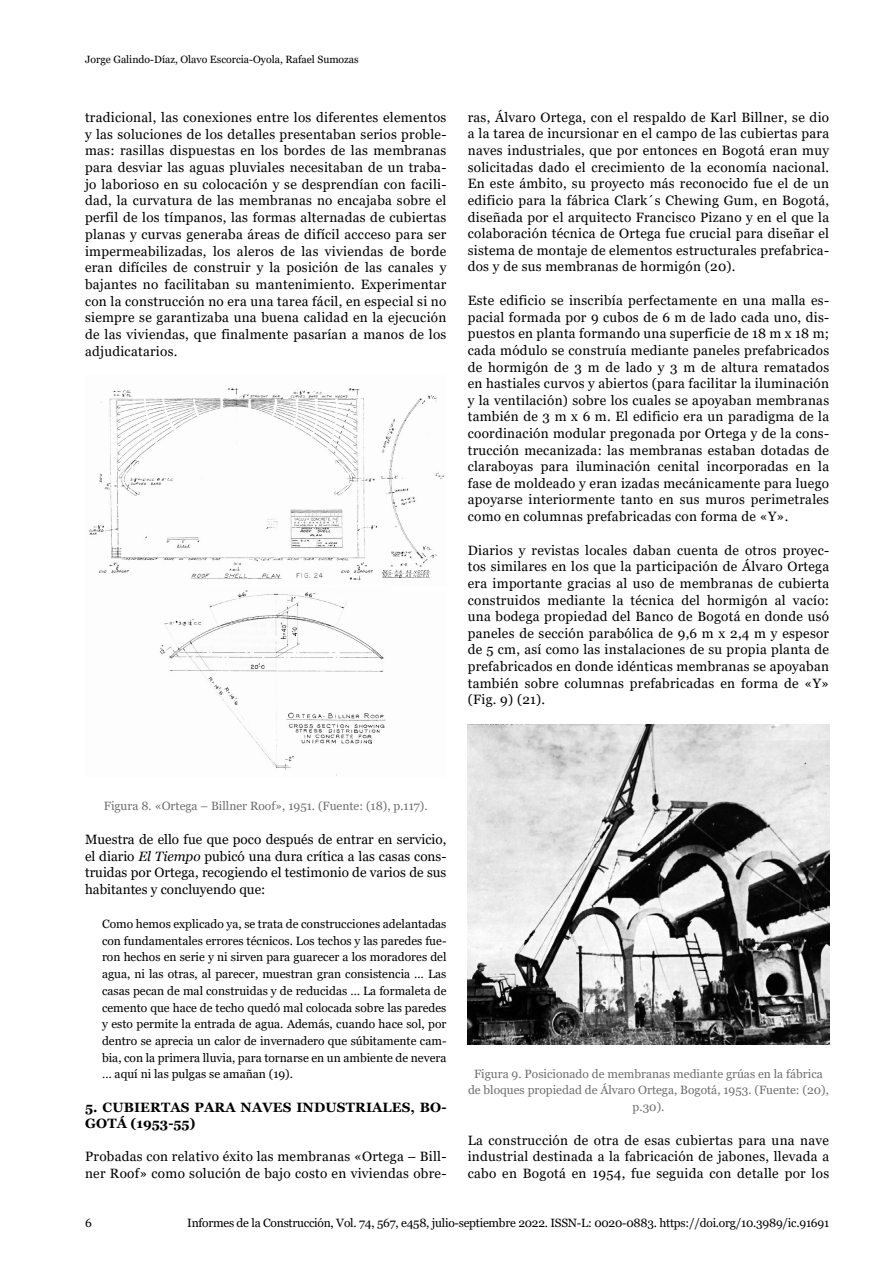
<style>
.page{position:relative;width:893px;height:1263px;background:#fff}
.page>*{position:absolute;margin:0;border:0;box-sizing:border-box;transform-origin:0 0}
.t1{font:13.5px/16.6px "Georgia";letter-spacing:.02em;color:#000;text-align:justify}
.t2{font:700 13.5px/16.5px "Georgia";letter-spacing:.01em;color:#000}
.t3{font:12px/16.6px "Georgia";letter-spacing:-.02em;color:#000;text-align:justify}
.t4{font:12px/16.6px "Georgia";color:#706f6f;text-align:center}
.t5{font:10.5px "Georgia";color:#000}
.s1{font-style:italic}
</style>
<div class="page">
<img style="left:89px;top:388px;width:356px;height:388px">
<img style="left:468px;top:724px;width:361px;height:320px">
<p class="t5" style="left:85px;top:53px;width:275px">Jorge Galindo-Díaz, Olavo Escorcia-Oyola, Rafael Sumozas</p>
<p class="t1" style="left:85px;top:109px;width:363px">tradicional, las conexiones entre los diferentes elementos y las soluciones de los detalles presentaban serios proble&shy;mas: rasillas dispuestas en los bordes de las membranas para desviar las aguas pluviales necesitaban de un traba&shy;jo laborioso en su colocación y se desprendían con facili&shy;dad, la curvatura de las membranas no encajaba sobre el perfil de los tímpanos, las formas alternadas de cubiertas planas y curvas generaba áreas de difícil accceso para ser impermeabilizadas, los aleros de las viviendas de borde eran difíciles de construir y la posición de las canales y bajantes no facilitaban su mantenimiento. Experimentar con la construcción no era una tarea fácil, en especial si no siempre se garantizaba una buena calidad en la ejecución de las viviendas, que finalmente pasarían a manos de los adjudicatarios.</p>
<p class="t1" style="left:468px;top:109px;width:363px">ras, Álvaro Ortega, con el respaldo de Karl Billner, se dio a la tarea de incursionar en el campo de las cubiertas para naves industriales, que por entonces en Bogotá eran muy solicitadas dado el crecimiento de la economía nacional.<br>En este ámbito, su proyecto más reconocido fue el de un edificio para la fábrica Clark´s Chewing Gum, en Bogotá, diseñada por el arquitecto Francisco Pizano y en el que la colaboración técnica de Ortega fue crucial para diseñar el sistema de montaje de elementos estructurales prefabrica&shy;dos y de sus membranas de hormigón (20).</p>
<p class="t1" style="left:468px;top:292px;width:363px">Este edificio se inscribía perfectamente en una malla es&shy;pacial formada por 9 cubos de 6 m de lado cada uno, dis&shy;puestos en planta formando una superficie de 18 m x 18 m; cada módulo se construía mediante paneles prefabricados de hormigón de 3 m de lado y 3 m de altura rematados en hastiales curvos y abiertos (para facilitar la iluminación y la ventilación) sobre los cuales se apoyaban membranas también de 3 m x 6 m. El edificio era un paradigma de la coordinación modular pregonada por Ortega y de la cons&shy;trucción mecanizada: las membranas estaban dotadas de claraboyas para iluminación cenital incorporadas en la fase de moldeado y eran izadas mecánicamente para luego apoyarse interiormente tanto en sus muros perimetrales como en columnas prefabricadas con forma de «Y».</p>
<p class="t1" style="left:468px;top:542px;width:363px">Diarios y revistas locales daban cuenta de otros proyec&shy;tos similares en los que la participación de Álvaro Ortega era importante gracias al uso de membranas de cubierta construidos mediante la técnica del hormigón al vacío: una bodega propiedad del Banco de Bogotá en donde usó paneles de sección parabólica de 9,6 m x 2,4 m y espesor de 5 cm, así como las instalaciones de su propia planta de prefabricados en donde idénticas membranas se apoyaban también sobre columnas prefabricadas en forma de «Y» (Fig. 9) (21).</p>
<p class="t4" style="left:104px;top:798px;width:325px">Figura 8. «Ortega – Billner Roof», 1951. (Fuente: (18), p.117).</p>
<p class="t1" style="left:85px;top:831px;width:363px">Muestra de ello fue que poco después de entrar en servicio, el diario <span class="s1">El Tiempo</span> pubicó una dura crítica a las casas cons&shy;truidas por Ortega, recogiendo el testimonio de varios de sus habitantes y concluyendo que:</p>
<p class="t3" style="left:102px;top:916px;width:346px">Como hemos explicado ya, se trata de construcciones adelantadas con fundamentales errores técnicos. Los techos y las paredes fue&shy;ron hechos en serie y ni sirven para guarecer a los moradores del agua, ni las otras, al parecer, muestran gran consistencia … Las casas pecan de mal construidas y de reducidas … La formaleta de cemento que hace de techo quedó mal colocada sobre las paredes y esto permite la entrada de agua. Además, cuando hace sol, por dentro se aprecia un calor de invernadero que súbitamente cam&shy;bia, con la primera lluvia, para tornarse en un ambiente de nevera … aquí ni las pulgas se amañan (19).</p>
<p class="t2" style="left:85px;top:1099px;width:363px">5. CUBIERTAS PARA NAVES INDUSTRIALES, BO-<br>GOTÁ (1953-55)</p>
<p class="t1" style="left:85px;top:1148px;width:363px">Probadas con relativo éxito las membranas «Ortega – Bill&shy;ner Roof» como solución de bajo costo en viviendas obre-</p>
<p class="t4" style="left:468px;top:1065px;width:362px">Figura 9. Posicionado de membranas mediante grúas en la fábrica de bloques propiedad de Álvaro Ortega, Bogotá, 1953. (Fuente: (20), p.30).</p>
<p class="t1" style="left:468px;top:1132px;width:363px">La construcción de otra de esas cubiertas para una nave industrial destinada a la fabricación de jabones, llevada a cabo en Bogotá en 1954, fue seguida con detalle por los</p>
<p class="t3" style="left:85px;top:1215px;width:8px">6</p>
<p class="t3" style="left:187px;top:1215px;width:643px">Informes de la Construcción, Vol. 74, 567, e458, julio-septiembre 2022. ISSN-L: 0020-0883. https://doi.org/10.3989/ic.91691</p>
</div>
